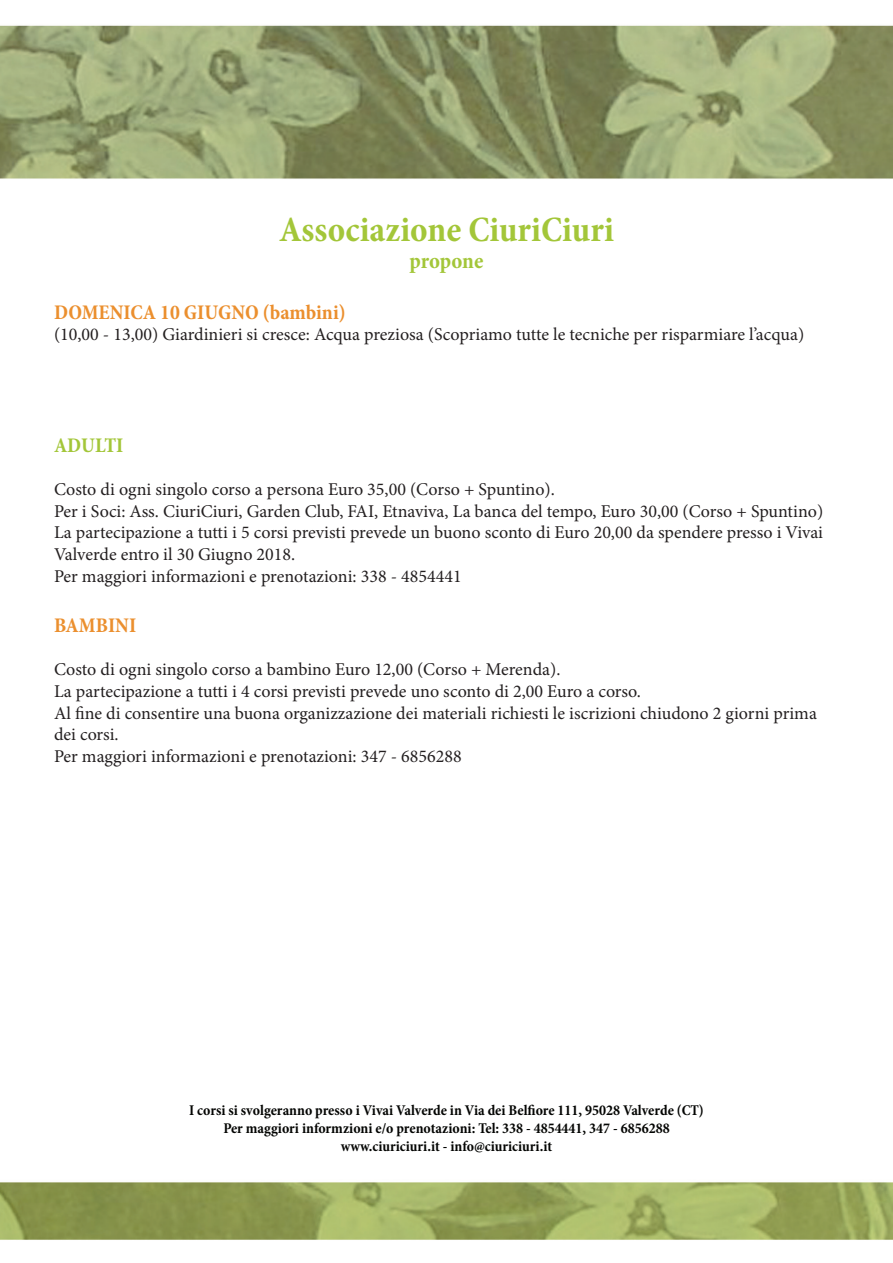
<style>
.page{position:relative;width:893px;height:1263px;background:#fff}
.page>*{position:absolute;margin:0;border:0;box-sizing:border-box;transform-origin:0 0}
.t1{font:700 condensed 36px "Minion Pro";color:#a3c639}
.t2{font:700 condensed 22.5px "Minion Pro";letter-spacing:-.01em;color:#a3c639}
.t3{font:700 condensed 21px "Minion Pro";color:#eb8f2e}
.t4{font:700 condensed 21px "Minion Pro";color:#a3c639}
.t5{font:18px/21.6px "Minion Pro";color:#231f20}
.t6{font:700 condensed 15px/18px "Minion Pro";color:#040503;text-align:center}
</style>
<div class="page">
<img style="left:0;top:25px;width:893px;height:1215px">
<h1 class="t1" style="left:279px;top:205px;width:336px">Associazione CiuriCiuri</h1>
<p class="t2" style="left:410px;top:246px;width:75px">propone</p>
<p class="t3" style="left:54px;top:298px;width:293px">DOMENICA 10 GIUGNO (bambini)</p>
<p class="t5" style="left:54px;top:324px;width:752px">(10,00 - 13,00) Giardinieri si cresce: Acqua preziosa (Scopriamo tutte le tecniche per risparmiare l’acqua)</p>
<p class="t4" style="left:54px;top:431px;width:71px">ADULTI</p>
<p class="t5" style="left:54px;top:479px;width:771px">Costo di ogni singolo corso a persona Euro 35,00 (Corso + Spuntino).<br>Per i Soci: Ass. CiuriCiuri, Garden Club, FAI, Etnaviva, La banca del tempo, Euro 30,00 (Corso + Spuntino)<br>La partecipazione a tutti i 5 corsi previsti prevede un buono sconto di Euro 20,00 da spendere presso i Vivai Valverde entro il 30 Giugno 2018.<br>Per maggiori informazioni e prenotazioni: 338 - 4854441</p>
<p class="t3" style="left:54px;top:611px;width:84px">BAMBINI</p>
<p class="t5" style="left:54px;top:659px;width:764px">Costo di ogni singolo corso a bambino Euro 12,00 (Corso + Merenda).<br>La partecipazione a tutti i 4 corsi previsti prevede uno sconto di 2,00 Euro a corso.<br>Al fine di consentire una buona organizzazione dei materiali richiesti le iscrizioni chiudono 2 giorni prima dei corsi.<br>Per maggiori informazioni e prenotazioni: 347 - 6856288</p>
<p class="t6" style="left:189px;top:1101px;width:516px">I corsi si svolgeranno presso i Vivai Valverde in Via dei Belfiore 111, 95028 Valverde (CT)<br>Per maggiori informzioni e/o prenotazioni: Tel: 338 - 4854441, 347 - 6856288 www.ciuriciuri.it - info@ciuriciuri.it</p>
</div>
